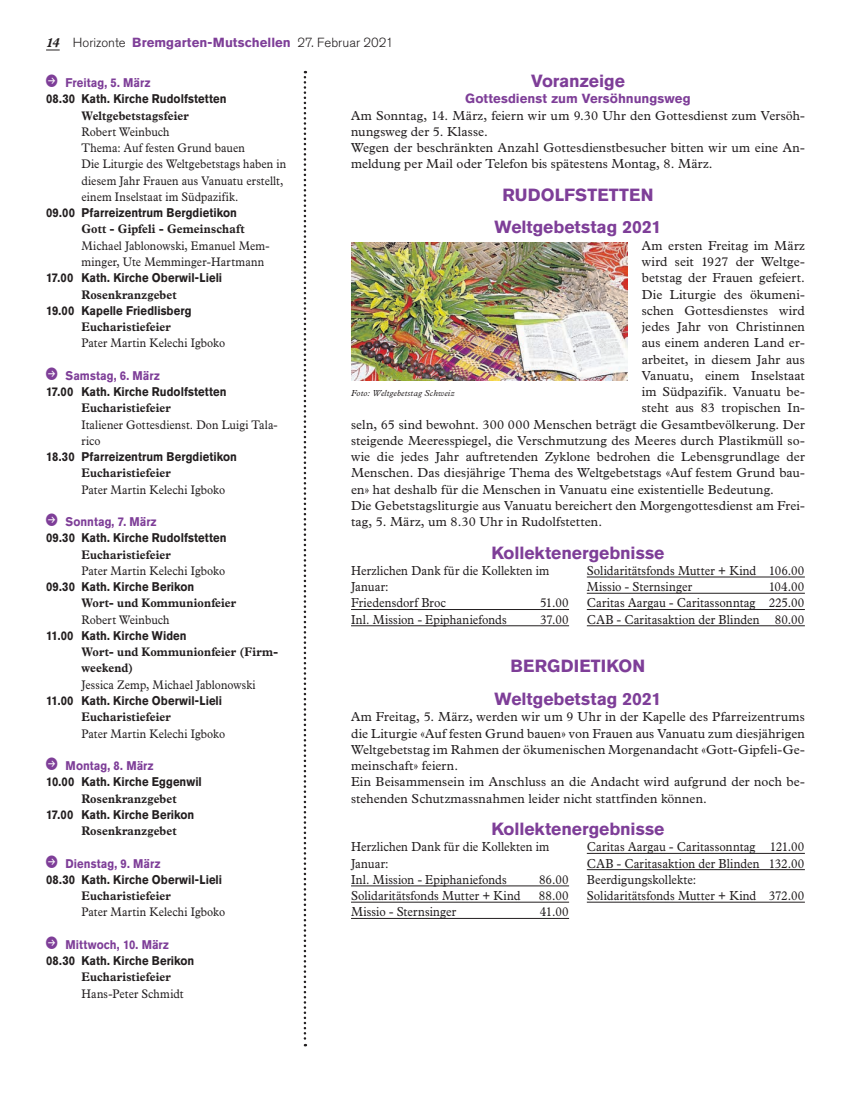
<style>
.page{position:relative;width:851px;height:1099px;background:#fff}
.page>*{position:absolute;margin:0;border:0;box-sizing:border-box;transform-origin:0 0}
.t1{font:700 17.5px/32.5px "Akzidenz Grotesk Pro";color:#7e3e98;text-align:center}
.t2{font:13.12px/16.2px "Plantin Std";letter-spacing:.01em;color:#231f20}
.t3{font:13.12px/16.2px "Plantin Std";letter-spacing:.01em;color:#231f20;scale:.9 1}
.t4{font:300 13.12px "Akzidenz Grotesk Pro";color:#231f20}
.t5{font:700 13.12px "Akzidenz Grotesk Pro";letter-spacing:.005em;color:#7e3e98}
.t6{font:12.5px/16.2px "Plantin Std";letter-spacing:.01em;color:#231f20;scale:.9 1}
.t7{font:700 12.5px "Akzidenz Grotesk Pro";letter-spacing:.005em;color:#231f20;scale:.9 1}
.t8{font:700 12.5px/16.2px "Plantin Std";letter-spacing:.01em;color:#231f20;scale:.9 1}
.t9{font:700 12.5px "Akzidenz Grotesk Pro";letter-spacing:.005em;color:#7e3e98;scale:.9 1}
.t10{font:italic 8.75px "Plantin Std";letter-spacing:.015em;color:#231f20}
.s1{font-family:"Plantin Std";font-weight:700;font-style:italic}
.s2{font-weight:700;color:#7e3e98}
</style>
<div class="page">
<svg style="left:46px;top:50px;width:14px;height:1px"></svg>
<img style="left:351px;top:243px;width:276px;height:138px">
<hr style="left:351px;top:609px;width:218px;height:1px;background:#231f20">
<hr style="left:351px;top:625px;width:218px;height:1px;background:#231f20">
<hr style="left:586px;top:576px;width:218px;height:1px;background:#231f20">
<hr style="left:586px;top:593px;width:218px;height:1px;background:#231f20">
<hr style="left:586px;top:609px;width:218px;height:1px;background:#231f20">
<hr style="left:586px;top:625px;width:218px;height:1px;background:#231f20">
<hr style="left:351px;top:885px;width:218px;height:1px;background:#231f20">
<hr style="left:351px;top:901px;width:218px;height:1px;background:#231f20">
<hr style="left:351px;top:918px;width:218px;height:1px;background:#231f20">
<hr style="left:586px;top:853px;width:218px;height:1px;background:#231f20">
<hr style="left:586px;top:869px;width:218px;height:1px;background:#231f20">
<hr style="left:586px;top:901px;width:218px;height:1px;background:#231f20">
<svg style="left:303px;top:71px;width:3px;height:975px"></svg>
<p class="t4" style="left:46px;top:34px;width:349px"><span class="s1">14</span> Horizonte <span class="s2">Bremgarten-Mutschellen</span> 27. Februar 2021</p>
<p class="t9" style="left:66px;top:75px;width:96px">Freitag, 5. März</p>
<p class="t7" style="left:46px;top:91px;width:202px">08.30 Kath. Kirche Rudolfstetten</p>
<p class="t8" style="left:81px;top:107px;width:121px">Weltgebetstagsfeier</p>
<p class="t6" style="left:81px;top:124px;width:229px">Robert Weinbuch<br>Thema: Auf festen Grund bauen<br>Die Liturgie des Weltgebetstags haben in diesem Jahr Frauen aus Vanuatu erstellt, einem Inselstaat im Südpazifik.</p>
<p class="t7" style="left:46px;top:205px;width:214px">09.00 Pfarreizentrum Bergdietikon</p>
<p class="t8" style="left:81px;top:221px;width:183px">Gott - Gipfeli - Gemeinschaft</p>
<p class="t6" style="left:81px;top:237px;width:210px">Michael Jablonowski, Emanuel Mem&shy;minger, Ute Memminger-Hartmann</p>
<p class="t7" style="left:46px;top:270px;width:197px">17.00 Kath. Kirche Oberwil-Lieli</p>
<p class="t8" style="left:81px;top:286px;width:107px">Rosenkranzgebet</p>
<p class="t7" style="left:46px;top:302px;width:163px">19.00 Kapelle Friedlisberg</p>
<p class="t8" style="left:81px;top:318px;width:101px">Eucharistiefeier</p>
<p class="t6" style="left:81px;top:335px;width:161px">Pater Martin Kelechi Igboko</p>
<p class="t9" style="left:66px;top:367px;width:106px">Samstag, 6. März</p>
<p class="t7" style="left:46px;top:383px;width:202px">17.00 Kath. Kirche Rudolfstetten</p>
<p class="t8" style="left:81px;top:400px;width:101px">Eucharistiefeier</p>
<p class="t6" style="left:81px;top:416px;width:219px">Italiener Gottesdienst. Don Luigi Tala&shy;rico</p>
<p class="t7" style="left:46px;top:448px;width:214px">18.30 Pfarreizentrum Bergdietikon</p>
<p class="t8" style="left:81px;top:465px;width:101px">Eucharistiefeier</p>
<p class="t6" style="left:81px;top:481px;width:161px">Pater Martin Kelechi Igboko</p>
<p class="t9" style="left:66px;top:513px;width:103px">Sonntag, 7. März</p>
<p class="t7" style="left:46px;top:530px;width:202px">09.30 Kath. Kirche Rudolfstetten</p>
<p class="t8" style="left:81px;top:546px;width:101px">Eucharistiefeier</p>
<p class="t6" style="left:81px;top:562px;width:161px">Pater Martin Kelechi Igboko</p>
<p class="t7" style="left:46px;top:578px;width:166px">09.30 Kath. Kirche Berikon</p>
<p class="t8" style="left:81px;top:595px;width:173px">Wort- und Kommunionfeier</p>
<p class="t6" style="left:81px;top:611px;width:99px">Robert Weinbuch</p>
<p class="t7" style="left:46px;top:627px;width:158px">11.00 Kath. Kirche Widen</p>
<p class="t8" style="left:81px;top:643px;width:220px">Wort- und Kommunionfeier (Firm&shy;weekend)</p>
<p class="t6" style="left:81px;top:676px;width:195px">Jessica Zemp, Michael Jablonowski</p>
<p class="t7" style="left:46px;top:692px;width:197px">11.00 Kath. Kirche Oberwil-Lieli</p>
<p class="t8" style="left:81px;top:708px;width:101px">Eucharistiefeier</p>
<p class="t6" style="left:81px;top:725px;width:161px">Pater Martin Kelechi Igboko</p>
<p class="t9" style="left:66px;top:757px;width:99px">Montag, 8. März</p>
<p class="t7" style="left:46px;top:773px;width:175px">10.00 Kath. Kirche Eggenwil</p>
<p class="t8" style="left:81px;top:790px;width:107px">Rosenkranzgebet</p>
<p class="t7" style="left:46px;top:806px;width:166px">17.00 Kath. Kirche Berikon</p>
<p class="t8" style="left:81px;top:822px;width:107px">Rosenkranzgebet</p>
<p class="t9" style="left:66px;top:855px;width:107px">Dienstag, 9. März</p>
<p class="t7" style="left:46px;top:871px;width:197px">08.30 Kath. Kirche Oberwil-Lieli</p>
<p class="t8" style="left:81px;top:887px;width:101px">Eucharistiefeier</p>
<p class="t6" style="left:81px;top:904px;width:161px">Pater Martin Kelechi Igboko</p>
<p class="t9" style="left:66px;top:936px;width:116px">Mittwoch, 10. März</p>
<p class="t7" style="left:46px;top:952px;width:166px">08.30 Kath. Kirche Berikon</p>
<p class="t8" style="left:81px;top:968px;width:101px">Eucharistiefeier</p>
<p class="t6" style="left:81px;top:985px;width:115px">Hans-Peter Schmidt</p>
<h1 class="t1" style="left:531px;top:65px;width:95px">Voranzeige</h1>
<p class="t5" style="left:465px;top:90px;width:227px">Gottesdienst zum Versöhnungsweg</p>
<p class="t2" style="left:351px;top:107px;width:455px">Am Sonntag, 14. März, feiern wir um 9.30 Uhr den Gottesdienst zum Versöh&shy;nungsweg der 5. Klasse.<br>Wegen der beschränkten Anzahl Gottesdienstbesucher bitten wir um eine An&shy;meldung per Mail oder Telefon bis spätestens Montag, 8. März.</p>
<h1 class="t1" style="left:494px;top:178px;width:168px">RUDOLFSTETTEN<br>Weltgebetstag 2021</h1>
<p class="t2" style="left:641px;top:237px;width:164px">Am ersten Freitag im März</p>
<p class="t2" style="left:641px;top:253px;width:164px">wird seit 1927 der Weltge-</p>
<p class="t2" style="left:641px;top:270px;width:165px">betstag der Frauen gefeiert.</p>
<p class="t2" style="left:641px;top:286px;width:164px">Die Liturgie des ökumeni-</p>
<p class="t2" style="left:641px;top:302px;width:165px">schen Gottesdienstes wird</p>
<p class="t2" style="left:641px;top:318px;width:164px">jedes Jahr von Christinnen</p>
<p class="t2" style="left:641px;top:335px;width:164px">aus einem anderen Land er-</p>
<p class="t2" style="left:641px;top:351px;width:164px">arbeitet, in diesem Jahr aus</p>
<p class="t2" style="left:641px;top:367px;width:164px">Vanuatu, einem Inselstaat</p>
<p class="t2" style="left:641px;top:383px;width:164px">im Südpazifik. Vanuatu be-</p>
<p class="t2" style="left:641px;top:400px;width:164px">steht aus 83 tropischen In-</p>
<p class="t2" style="left:351px;top:416px;width:455px">seln, 65 sind bewohnt. 300 000 Menschen beträgt die Gesamtbevölkerung. Der</p>
<p class="t2" style="left:351px;top:432px;width:455px">steigende Meeresspiegel, die Verschmutzung des Meeres durch Plastikmüll so-</p>
<p class="t2" style="left:351px;top:448px;width:455px">wie die jedes Jahr auftretenden Zyklone bedrohen die Lebensgrundlage der</p>
<p class="t2" style="left:351px;top:465px;width:455px">Menschen. Das diesjährige Thema des Weltgebetstags «Auf festem Grund bau-</p>
<p class="t2" style="left:351px;top:481px;width:424px">en» hat deshalb für die Menschen in Vanuatu eine existentielle Bedeutung.</p>
<p class="t2" style="left:351px;top:497px;width:455px">Die Gebetstagsliturgie aus Vanuatu bereichert den Morgengottesdienst am Frei-</p>
<p class="t2" style="left:351px;top:513px;width:252px">tag, 5. März, um 8.30 Uhr in Rudolfstetten.</p>
<h1 class="t1" style="left:491px;top:536px;width:174px">Kollektenergebnisse</h1>
<p class="t3" style="left:351px;top:562px;width:222px">Herzlichen Dank für die Kollekten im<br>Januar:<br>Friedensdorf Broc</p>
<p class="t10" style="left:351px;top:388px;width:105px">Foto: Weltgebetstag Schweiz</p>
<p class="t3" style="left:586px;top:562px;width:243px">Solidaritätsfonds Mutter + Kind 106.00<br>Missio - Sternsinger</p>
<p class="t3" style="left:586px;top:578px;width:243px;text-align:justify;text-indent:182px">104.00<br>Caritas Aargau - Caritassonntag 225.00<br>CAB - Caritasaktion der Blinden 80.00</p>
<h1 class="t1" style="left:494px;top:650px;width:168px">BERGDIETIKON<br>Weltgebetstag 2021</h1>
<p class="t2" style="left:351px;top:708px;width:455px">Am Freitag, 5. März, werden wir um 9 Uhr in der Kapelle des Pfarreizentrums die Liturgie «Auf festen Grund bauen» von Frauen aus Vanuatu zum diesjährigen Weltgebetstag im Rahmen der ökumenischen Morgenandacht «Gott-Gipfeli-Ge&shy;meinschaft» feiern.<br>Ein Beisammensein im Anschluss an die Andacht wird aufgrund der noch be&shy;stehenden Schutzmassnahmen leider nicht stattfinden können.</p>
<h1 class="t1" style="left:491px;top:812px;width:174px">Kollektenergebnisse</h1>
<p class="t3" style="left:351px;top:838px;width:222px">Herzlichen Dank für die Kollekten im<br>Januar:<br>Inl. Mission - Epiphaniefonds</p>
<p class="t3" style="left:540px;top:595px;width:33px">51.00</p>
<p class="t3" style="left:351px;top:611px;width:174px">Inl. Mission - Epiphaniefonds</p>
<p class="t3" style="left:540px;top:611px;width:33px">37.00</p>
<p class="t3" style="left:586px;top:838px;width:243px">Caritas Aargau - Caritassonntag 121.00<br>CAB - Caritasaktion der Blinden 132.00<br>Beerdigungskollekte:<br>Solidaritätsfonds Mutter + Kind 372.00</p>
<p class="t3" style="left:539px;top:871px;width:34px">86.00</p>
<p class="t3" style="left:351px;top:887px;width:190px">Solidaritätsfonds Mutter + Kind</p>
<p class="t3" style="left:538px;top:887px;width:35px">88.00</p>
<p class="t3" style="left:351px;top:903px;width:118px">Missio - Sternsinger</p>
<p class="t3" style="left:540px;top:903px;width:33px">41.00</p>
</div>
